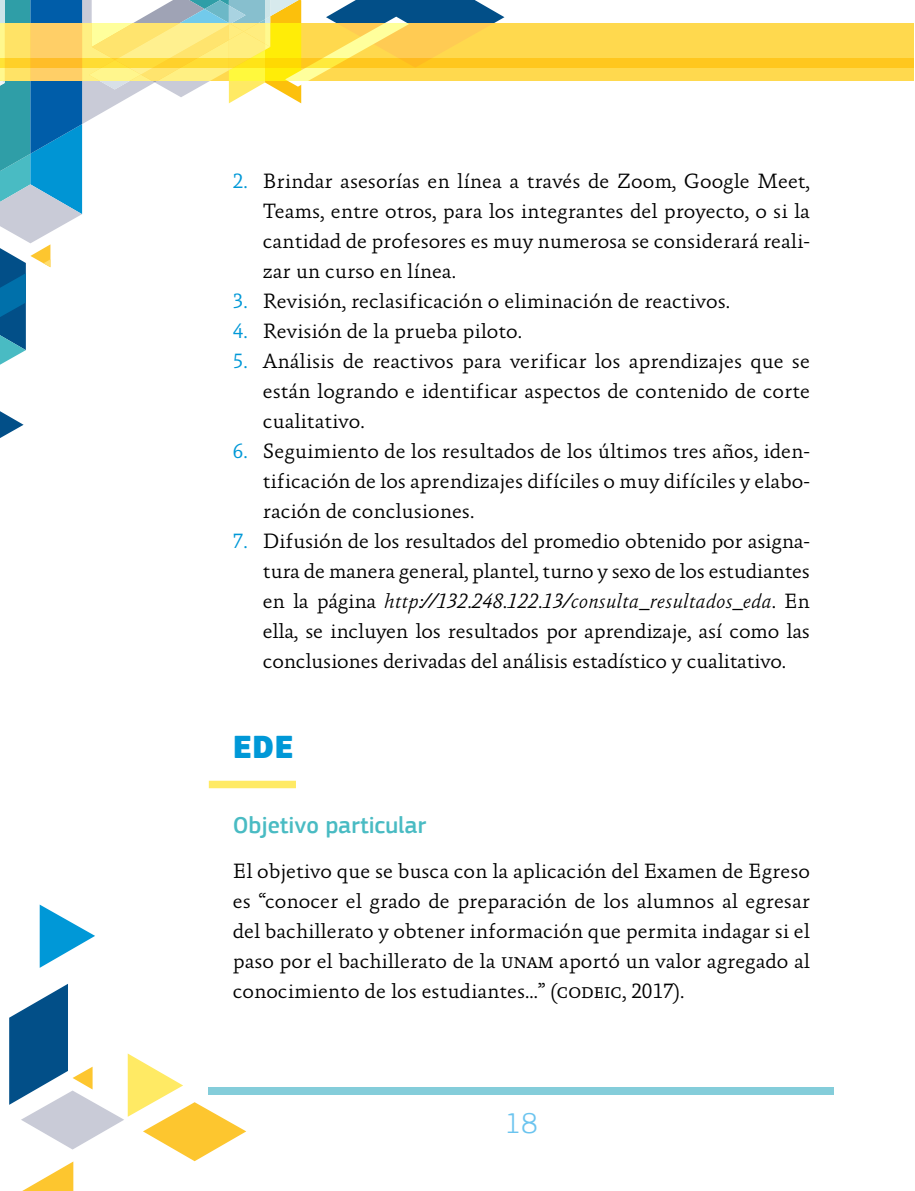
<style>
.page{position:relative;width:915px;height:1191px;background:#fff}
.page>*{position:absolute;margin:0;border:0;box-sizing:border-box;transform-origin:0 0}
.t1{font:900 33px "PF Square Sans Pro";color:#0098d7}
.t2{font:300 30px "PF Square Sans Pro";color:#6bc4ef}
.t3{font:500 24px "PF Square Sans Pro";color:#49bbc3}
.t4{font:300 21px/30px "Absara TF";color:#000;text-align:justify}
.s1{color:#0098d7}
.s2{font-style:italic}
.s3{font-weight:400;font-size:15.75px}
</style>
<div class="page">
<div style="left:209px;top:780px;width:87px;height:8px;background:#ffea64"></div>
<div style="left:0;top:23px;width:913px;height:57px;background:#ffd94e"></div>
<div style="left:209px;top:1087px;width:624px;height:8px;background:#84cdda"></div>
<svg style="left:82px;top:0;width:220px;height:196px"></svg>
<svg style="left:0;top:411px;width:24px;height:27px"></svg>
<svg style="left:0;top:0;width:82px;height:365px"></svg>
<svg style="left:89px;top:0;width:415px;height:103px"></svg>
<svg style="left:40px;top:904px;width:55px;height:64px"></svg>
<svg style="left:9px;top:984px;width:237px;height:207px"></svg>
<svg style="left:0;top:58px;width:913px;height:10px;background:#fc2"></svg>
<p class="t4" style="left:263px;top:166px;width:548px;text-indent:-30px"><span class="s1">2.</span> Brindar asesorías en línea a través de Zoom, Google Meet, Teams, entre otros, para los integrantes del proyecto, o si la cantidad de profesores es muy numerosa se considerará reali&shy;zar un curso en línea.</p>
<p class="t4" style="left:233px;top:286px;width:498px"><span class="s1">3.</span> Revisión, reclasificación o eliminación de reactivos.</p>
<p class="t4" style="left:233px;top:316px;width:291px"><span class="s1">4.</span> Revisión de la prueba piloto.</p>
<p class="t4" style="left:263px;top:346px;width:548px;text-indent:-30px"><span class="s1">5.</span> Análisis de reactivos para verificar los aprendizajes que se están logrando e identificar aspectos de contenido de corte cualitativo.</p>
<p class="t4" style="left:263px;top:436px;width:548px;text-indent:-30px"><span class="s1">6.</span> Seguimiento de los resultados de los últimos tres años, iden&shy;tificación de los aprendizajes difíciles o muy difíciles y elabo&shy;ración de conclusiones.</p>
<p class="t4" style="left:263px;top:526px;width:548px;text-indent:-30px"><span class="s1">7.</span> Difusión de los resultados del promedio obtenido por asigna&shy;tura de manera general, plantel, turno y sexo de los estudiantes en la página <span class="s2">http://132.248.122.13/consulta_resultados_eda</span>. En ella, se incluyen los resultados por aprendizaje, así como las conclusiones derivadas del análisis estadístico y cualitativo.</p>
<h1 class="t1" style="left:233px;top:726px;width:62px">EDE</h1>
<p class="t3" style="left:233px;top:811px;width:195px">Objetivo particular</p>
<p class="t4" style="left:233px;top:856px;width:578px">El objetivo que se busca con la aplicación del Examen de Egreso es “conocer el grado de preparación de los alumnos al egresar del bachillerato y obtener información que permita indagar si el paso por el bachillerato de la <span class="s3">UNAM</span> aportó un valor agregado al conocimiento de los estudiantes…” (<span class="s3">CODEIC</span>, 2017).</p>
<h2 class="t2" style="left:505px;top:1105px;width:34px">18</h2>
</div>
